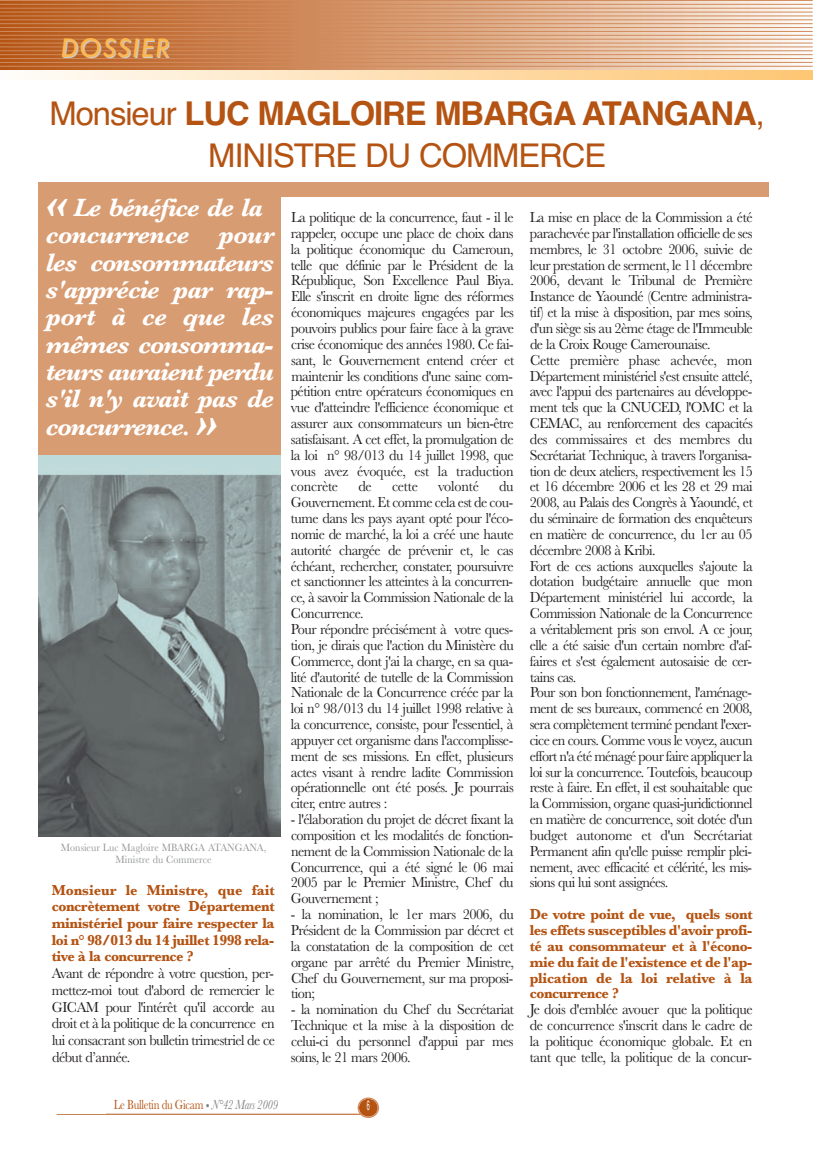
<style>
.page{position:relative;width:813px;height:1150px;background:#fff}
.page>*{position:absolute;margin:0;border:0;box-sizing:border-box;transform-origin:0 0}
.t1{font:32.7px/42.3px "Helvetica";letter-spacing:-.035em;color:#b45312;text-align:center}
.t2{font:italic 700 25.95px/27.3px "Baskerville";letter-spacing:-.04em;color:#fff}
.t3{font:italic 500 24.6px "Futura";letter-spacing:.05em;color:#ccc}
.t4{font:15px/15.9px "Baskerville";letter-spacing:-.035em;color:#231f20;text-align:justify;scale:.95 1}
.t5{font:700 15px/15.9px "Baskerville";letter-spacing:-.025em;color:#b45312;text-align:justify;scale:.95 1}
.t6{font:15px "Baskerville";letter-spacing:-.015em;color:#231f20;scale:.95 1}
.t7{font:13.65px "Baskerville";letter-spacing:-.025em;color:#b45312;scale:.8 1}
.t8{font:13.65px "Helvetica";color:#fff;scale:.4 1}
.t9{font:10.95px/12.3px "Baskerville";letter-spacing:.005em;color:#939598;text-align:center;scale:.92 1}
.s1{font-weight:700}
.s2{font-size:39.6px}
.s3{color:#808285}
.s4{font-style:italic;color:#808285}
</style>
<div class="page">
<div style="left:0;top:25px;width:813px;height:54px;background:linear-gradient(to right,#fefcf8,#fdc470)"></div>
<hr style="left:57px;top:1113px;width:305px;height:1px;background:#b45312">
<svg style="left:357px;top:1097px;width:22px;height:20px"></svg>
<svg style="left:0;top:0;width:813px;height:70px;background:#d79e76"></svg>
<hr style="left:0;top:0;width:812px;height:1px;background:#d08b5d">
<hr style="left:0;top:4px;width:812px;height:1px;background:#d08b5d">
<hr style="left:0;top:8px;width:812px;height:1px;background:#d08b5d">
<hr style="left:0;top:12px;width:812px;height:1px;background:#d08b5d">
<hr style="left:0;top:16px;width:812px;height:1px;background:#d08b5d">
<hr style="left:0;top:20px;width:812px;height:1px;background:#d08b5d">
<hr style="left:0;top:23px;width:812px;height:1px;background:#d08b5d">
<hr style="left:0;top:27px;width:812px;height:1px;background:#d08b5d">
<hr style="left:0;top:31px;width:812px;height:1px;background:#d08b5d">
<hr style="left:0;top:35px;width:812px;height:1px;background:#d08b5d">
<hr style="left:0;top:39px;width:812px;height:1px;background:#d08b5d">
<hr style="left:0;top:43px;width:812px;height:1px;background:#d08b5d">
<hr style="left:0;top:47px;width:812px;height:1px;background:#d08b5d">
<hr style="left:0;top:51px;width:812px;height:1px;background:#d08b5d">
<hr style="left:0;top:54px;width:812px;height:1px;background:#d08b5d">
<hr style="left:0;top:58px;width:812px;height:1px;background:#d08b5d">
<hr style="left:0;top:62px;width:812px;height:1px;background:#d08b5d">
<hr style="left:0;top:66px;width:812px;height:1px;background:#d08b5d">
<img style="left:39px;top:455px;width:242px;height:381px">
<div style="left:39px;top:182px;width:242px;height:273px;background:#d89c72"></div>
<div style="left:264px;top:182px;width:505px;height:15px;background:#d89c72"></div>
<h3 class="t3" style="left:62px;top:35px;width:111px">DOSSIER</h3>
<h1 class="t1" style="left:50px;top:92px;width:716px">Monsieur <span class="s1">LUC MAGLOIRE MBARGA ATANGANA</span>,<br>MINISTRE DU COMMERCE</h1>
<h2 class="t2" style="left:46px;top:193px;width:230px"><span class="s2">«</span> Le bénéfice de la concurrence pour les consommateurs s'apprécie par rap&shy;port à ce que les mêmes consomma&shy;teurs auraient perdu s'il n'y avait pas de concurrence. <span class="s2">»</span></h2>
<p class="t9" style="left:61px;top:840px;width:225px">Monsieur Luc Magloire MBARGA ATANGANA,<br>Ministre du Commerce</p>
<p class="t5" style="left:52px;top:880px;width:236px;line-height:16.6px">Monsieur le Ministre, que fait concrètement votre Département ministériel pour faire respecter la loi n° 98/013 du 14 juillet 1998 rela&shy;tive à la concurrence ?</p>
<p class="t4" style="left:52px;top:964px;width:236px;line-height:16.6px">Avant de répondre à votre question, per&shy;mettez-moi tout d'abord de remercier le GICAM pour l'intérêt qu'il accorde au droit et à la politique de la concurrence en lui consacrant son bulletin trimestriel de ce début d’année.</p>
<p class="t4" style="left:291px;top:209px;width:237px">La politique de la concurrence, faut - il le rappeler, occupe une place de choix dans la politique économique du Cameroun, telle que définie par le Président de la République, Son Excellence Paul Biya.<br>Elle s'inscrit en droite ligne des réformes économiques majeures engagées par les pouvoirs publics pour faire face à la grave crise économique des années 1980. Ce fai&shy;sant, le Gouvernement entend créer et maintenir les conditions d'une saine com&shy;pétition entre opérateurs économiques en vue d'atteindre l'efficience économique et assurer aux consommateurs un bien-être satisfaisant. A cet effet, la promulgation de la loi n° 98/013 du 14 juillet 1998, que vous avez évoquée, est la traduction concrète</p>
<p class="t4" style="left:291px;top:478px;width:236px;text-align:left;text-indent:208px">du Gouvernement. Et comme cela est de cou&shy;tume dans les pays ayant opté pour l'éco&shy;nomie de marché, la loi a créé une haute autorité chargée de prévenir et, le cas échéant, rechercher, constater, poursuivre et sanctionner les atteintes à la concurren&shy;ce, à savoir la Commission Nationale de la Concurrence.<br>Pour répondre précisément à votre ques&shy;tion, je dirais que l'action du Ministère du Commerce, dont j'ai la charge, en sa qua&shy;lité d'autorité de tutelle de la Commission Nationale de la Concurrence créée par la loi n° 98/013 du 14 juillet 1998 relative à la concurrence, consiste, pour l'essentiel, à appuyer cet organisme dans l'accomplisse&shy;ment de ses missions. En effet, plusieurs actes visant à rendre ladite Commission opérationnelle ont été posés. Je pourrais citer, entre autres :</p>
<p class="t4" style="left:291px;top:810px;width:236px">- l'élaboration du projet de décret fixant la composition et les modalités de fonction&shy;nement de la Commission Nationale de la Concurrence, qui a été signé le 06 mai 2005 par le Premier Ministre, Chef du Gouvernement ;</p>
<p class="t4" style="left:291px;top:905px;width:236px">- la nomination, le 1er mars 2006, du Président de la Commission par décret et la constatation de la composition de cet organe par arrêté du Premier Ministre, Chef du Gouvernement, sur ma proposi&shy;tion;</p>
<p class="t4" style="left:291px;top:1000px;width:236px">- la nomination du Chef du Secrétariat Technique et la mise à la disposition de celui-ci du personnel d'appui par mes soins, le 21 mars 2006.</p>
<p class="t4" style="left:358px;top:478px;width:16px">de</p>
<p class="t4" style="left:392px;top:478px;width:29px">cette</p>
<p class="t6" style="left:438px;top:477px;width:44px">volonté</p>
<p class="t4" style="left:529px;top:209px;width:236px;text-align:left">La mise en place de la Commission a été parachevée par l'installation officielle de ses membres, le 31 octobre 2006, suivie de leur prestation de serment, le 11 décembre 2006, devant le Tribunal de Première Instance de Yaoundé (Centre administra&shy;tif) et la mise à disposition, par mes soins, d'un siège sis au 2ème étage de l'Immeuble de la Croix Rouge Camerounaise.<br>Cette première phase achevée, mon Département ministériel s'est ensuite attelé, avec l'appui des partenaires au développe&shy;ment tels que la CNUCED, l'OMC et la CEMAC, au renforcement des capacités des commissaires et des membres du Secrétariat Technique, à travers l'organisa&shy;tion de deux ateliers, respectivement les 15 et 16 décembre 2006 et les 28 et 29 mai 2008, au Palais des Congrès à Yaoundé, et du séminaire de formation des enquêteurs en matière de concurrence, du 1er au 05 décembre 2008 à Kribi.<br>Fort de ces actions auxquelles s'ajoute la dotation budgétaire annuelle que mon Département ministériel lui accorde, la Commission Nationale de la Concurrence a véritablement pris son envol. A ce jour, elle a été saisie d'un certain nombre d'af&shy;faires et s'est également autosaisie de cer&shy;tains cas.<br>Pour son bon fonctionnement, l'aménage&shy;ment de ses bureaux, commencé en 2008, sera complètement terminé pendant l'exer&shy;cice en cours. Comme vous le voyez, aucun effort n'a été ménagé pour faire appliquer la loi sur la concurrence. Toutefois, beaucoup reste à faire. En effet, il est souhaitable que la Commission, organe quasi-juridictionnel en matière de concurrence, soit dotée d'un budget autonome et d'un Secrétariat Permanent afin qu'elle puisse remplir plei&shy;nement, avec efficacité et célérité, les mis&shy;sions qui lui sont assignées.</p>
<p class="t5" style="left:529px;top:905px;width:236px">De votre point de vue, quels sont les effets susceptibles d'avoir profi&shy;té au consommateur et à l'écono&shy;mie du fait de l'existence et de l'ap&shy;plication de la loi relative à la concurrence ?</p>
<p class="t4" style="left:529px;top:1000px;width:236px">Je dois d'emblée avouer que la politique de concurrence s'inscrit dans le cadre de la politique économique globale. Et en tant que telle, la politique de la concur-</p>
<p class="t7" style="left:114px;top:1095px;width:207px">Le Bulletin du Gicam <span class="s3">•</span> <span class="s4">N°42 Mars 2009</span></p>
<p class="t8" style="left:367px;top:1097px;width:9px">6</p>
</div>
